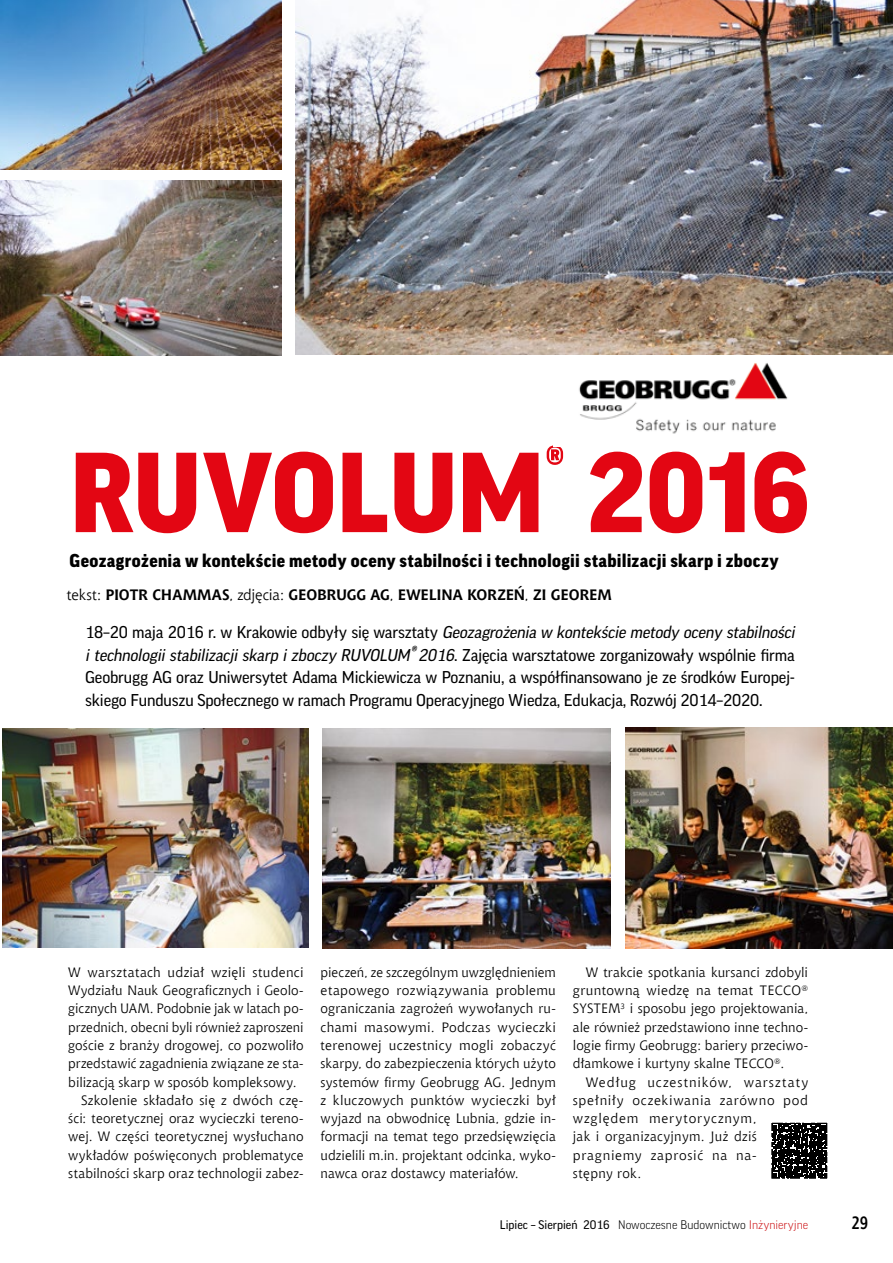
<style>
.page{position:relative;width:893px;height:1263px;background:#fff}
.page>*{position:absolute;margin:0;border:0;box-sizing:border-box;transform-origin:0 0}
.tytul{font:900 109.5px "Good Pro";letter-spacing:-.005em;color:#e30613}
.tytul-2{font:900 18px "Good Pro";letter-spacing:.02em;color:#000}
.t1{font:700 18px "Aerton Cnd EFN";color:#000}
.lead{font:16.5px/22.5px "Good Pro";letter-spacing:-.01em;color:#000}
.autor{font:700 15px "Chianti EU";letter-spacing:-.01em;color:#000}
.text_podstawowy{font:13.5px/18.3px "Chianti EU";letter-spacing:.02em;color:#000;text-align:justify}
.text_podstawowy-2{font:13.5px/18.3px "Chianti EU";letter-spacing:.055em;color:#000}
.t2{font:300 12px "Good Pro";color:#000}
.s1{font-weight:400}
.s2{font-style:italic}
.s3{font-style:italic;font-size:19.5px}
.s4{color:#cd171a}
</style>
<div class="page">
<img style="left:295px;top:0;width:598px;height:354px">
<img style="left:0;top:0;width:282px;height:169px">
<svg style="left:771px;top:1122px;width:57px;height:57px"></svg>
<img style="left:2px;top:728px;width:307px;height:219px">
<img style="left:322px;top:728px;width:289px;height:220px">
<img style="left:625px;top:727px;width:268px;height:221px">
<img style="left:0;top:181px;width:282px;height:174px">
<img style="left:579px;top:363px;width:209px;height:71px">
<p class="tytul" style="left:70px;top:431px;width:742px">RUVOLUM<sup>®</sup> 2016</p>
<p class="tytul-2" style="left:70px;top:550px;width:710px">Geozagrożenia w kontekście metody oceny stabilności i technologii stabilizacji skarp i zboczy</p>
<p class="autor" style="left:67px;top:585px;width:546px"><span class="s1">tekst:</span> PIOTR CHAMMAS<span class="s1">, zdjęcia:</span> GEOBRUGG AG<span class="s1">,</span> EWELINA KORZEŃ<span class="s1">,</span> ZI GEOREM</p>
<p class="lead" style="left:85px;top:621px;width:714px">1 8 – 2 0 m aj a 2 0 1 6 r. w K ra ko w i e o d b y ł y s i ę w a r s z t at y <span class="s2">Geozagrożenia w kontekście metody oceny stabilności i technologii stabilizacji skarp i zboczy RUVOLUM</span><span class="s3">®</span><span class="s2">2016</span>. Zajęcia warsztatowe zorganizowały wspólnie firma Geobrugg AG oraz Uniwersytet Adama Mickiewicza w Poznaniu, a współfinansowano je ze środków Europej&shy;skiego Funduszu Społecznego w ramach Programu Operacyjnego Wiedza, Edukacja, Rozwój 2014–2020.</p>
<p class="text_podstawowy" style="left:68px;top:963px;width:237px">W warsztatach udział wzięli studenci Wydziału Nauk Geograficznych i Geolo&shy;gicznych UAM. Podobnie jak w latach po&shy;przednich, obecni byli również zaproszeni goście z branży drogowej, co pozwoliło przedstawić zagadnienia związane ze sta&shy;bilizacją skarp w sposób kompleksowy.</p>
<p class="text_podstawowy" style="left:68px;top:1091px;width:237px;text-indent:13px">Szkolenie składało się z dwóch czę&shy;ści: teoretycznej oraz wycieczki tereno&shy;wej. W części teoretycznej wysłuchano wykładów poświęconych problematyce stabilności skarp oraz technologii zabez-</p>
<p class="text_podstawowy" style="left:321px;top:963px;width:237px">pieczeń, ze szczególnym uwzględnieniem etapowego rozwiązywania problemu ograniczania zagrożeń wywołanych ru&shy;chami masowymi. Podczas wycieczki terenowej uczestnicy mogli zobaczyć skarpy, do zabezpieczenia których użyto systemów firmy Geobrugg AG. Jednym z kluczowych punktów wycieczki był wyjazd na obwodnicę Lubnia, gdzie in&shy;formacji na temat tego przedsięwzięcia udzielili m.in. projektant odcinka, wyko&shy;nawca oraz dostawcy materiałów.</p>
<p class="text_podstawowy" style="left:573px;top:963px;width:237px;text-indent:13px">W trakcie spotkania kursanci zdobyli gruntowną wiedzę na temat TECCO<sup>® </sup>SYSTEM<sup>3</sup> i sposobu jego projektowania, ale również przedstawiono inne techno&shy;logie firmy Geobrugg: bariery przeciwo&shy;dłamkowe i kurtyny skalne TECCO<sup>®</sup>.</p>
<p class="text_podstawowy-2" style="left:573px;top:1072px;width:237px;text-indent:13px">Według uczestników, warsztaty spełniły oczekiwania zarówno pod względem merytorycznym,<br>jak i organizacyjnym. Już dziś pragniemy zaprosić na na-<br>stępny rok.</p>
<p class="t2" style="left:500px;top:1218px;width:310px"><span class="s1">Lipiec – Sierpień 2016</span> Nowoczesne Budownictwo <span class="s4">Inżynieryjne</span></p>
<p class="t1" style="left:851px;top:1212px;width:18px">29</p>
</div>
